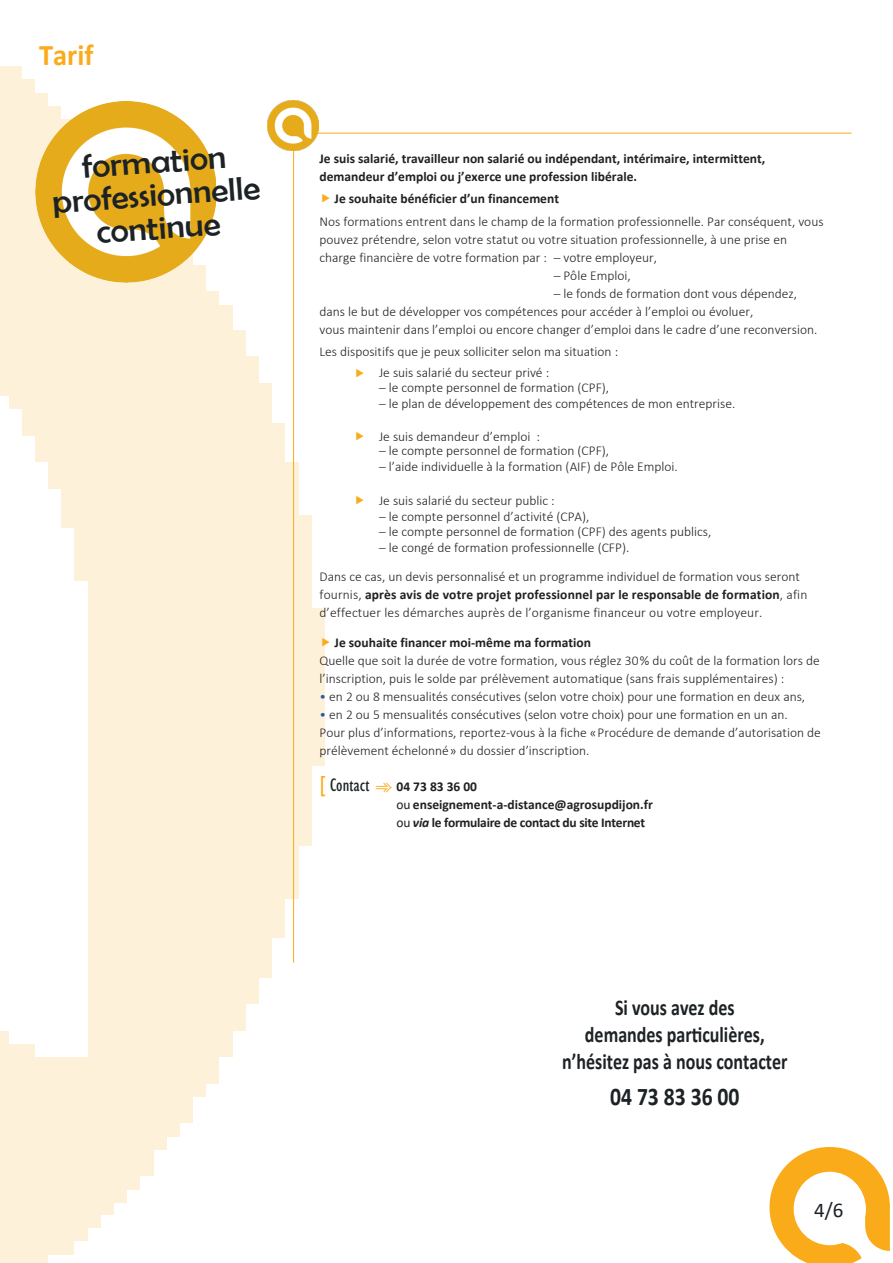
<style>
.page{position:relative;width:893px;height:1263px;background:#fff}
.page>*{position:absolute;margin:0;border:0;box-sizing:border-box;transform-origin:0 0}
.t1{font:33px "Berlin Sans FB";color:#1d2225;scale:1.06 1}
.t2{font:700 30px "Calibri";color:#faab1a;scale:.95 1}
.Demandes_particulière{font:700 25.5px "Calibri";color:#1d2225;scale:.85 1}
.Demandes_particulière-2{font:700 22.5px/27px "Calibri";color:#1d2225;text-align:center;scale:.8 1}
.t3{font:21px "Calibri";color:#1d2225}
.Texte_Encart{font:300 13.5px/18px "Calibri";color:#231f20}
.t4{font:700 13.5px/18px "Calibri";color:#231f20}
.s1{font-weight:700}
.s2{color:#275caa}
.s3{font-family:"Gill Sans Std";font-weight:400;font-stretch:condensed;font-size:22.5px;color:#faab1a}
.s4{font-family:"Gill Sans Std";font-weight:400;font-stretch:condensed;font-size:18.75px;color:#1d2225}
.s5{color:#faab1a}
.s6{font-weight:400}
.s7{font-style:italic}
</style>
<div class="page">
<img style="left:0;top:66px;width:416px;height:1197px">
<img style="left:35px;top:102px;width:181px;height:181px">
<svg style="left:769px;top:1147px;width:121px;height:116px"></svg>
<div style="left:794px;top:1173px;width:72px;height:72px;background:#fff;border-radius:50%"></div>
<svg style="left:293px;top:133px;width:559px;height:830px"></svg>
<img style="left:268px;top:100px;width:50px;height:50px">
<svg style="left:322px;top:194px;width:8px;height:9px"></svg>
<svg style="left:356px;top:369px;width:8px;height:8px"></svg>
<svg style="left:356px;top:432px;width:8px;height:8px"></svg>
<svg style="left:356px;top:496px;width:8px;height:8px"></svg>
<svg style="left:322px;top:638px;width:8px;height:9px"></svg>
<p class="t2" style="left:39px;top:34px;width:59px">Tarif</p>
<p class="t1" style="left:81px;top:148px;width:138px;rotate:-4deg">formation</p>
<p class="t1" style="left:51px;top:184px;width:198px;rotate:-4deg">professionnelle</p>
<p class="t1" style="left:95px;top:213px;width:119px;rotate:-4deg">continue</p>
<p class="t4" style="left:319px;top:149px;width:447px">Je suis salarié, travailleur non salarié ou indépendant, intérimaire, intermittent, demandeur d’emploi ou j’exerce une profession libérale.</p>
<p class="t4" style="left:335px;top:190px;width:226px">Je souhaite bénéficier d’un financement</p>
<p class="Texte_Encart" style="left:319px;top:212px;width:506px">Nos formations entrent dans le champ de la formation professionnelle. Par conséquent, vous pouvez prétendre, selon votre statut ou votre situation professionnelle, à une prise en charge financière de votre formation par : – votre employeur,</p>
<p class="Texte_Encart" style="left:554px;top:266px;width:78px">– Pôle Emploi,</p>
<p class="Texte_Encart" style="left:554px;top:284px;width:245px">– le fonds de formation dont vous dépendez,</p>
<p class="Texte_Encart" style="left:319px;top:302px;width:499px">dans le but de développer vos compétences pour accéder à l’emploi ou évoluer,<br>vous maintenir dans l’emploi ou encore changer d’emploi dans le cadre d’une reconversion.</p>
<p class="Texte_Encart" style="left:319px;top:342px;width:300px">Les dispositifs que je peux solliciter selon ma situation :</p>
<p class="Texte_Encart" style="left:379px;top:363px;width:172px">Je suis salarié du secteur privé :</p>
<p class="Texte_Encart" style="left:379px;top:379px;width:232px">– le compte personnel de formation (CPF),</p>
<p class="Texte_Encart" style="left:379px;top:394px;width:358px">– le plan de développement des compétences de mon entreprise.</p>
<p class="Texte_Encart" style="left:379px;top:427px;width:162px">Je suis demandeur d’emploi :</p>
<p class="Texte_Encart" style="left:379px;top:442px;width:232px">– le compte personnel de formation (CPF),</p>
<p class="Texte_Encart" style="left:379px;top:457px;width:300px">– l’aide individuelle à la formation (AIF) de Pôle Emploi.</p>
<p class="Texte_Encart" style="left:379px;top:491px;width:177px">Je suis salarié du secteur public :</p>
<p class="Texte_Encart" style="left:379px;top:507px;width:212px">– le compte personnel d’activité (CPA),</p>
<p class="Texte_Encart" style="left:379px;top:523px;width:334px">– le compte personnel de formation (CPF) des agents publics,</p>
<p class="Texte_Encart" style="left:379px;top:538px;width:252px">– le congé de formation professionnelle (CFP).</p>
<p class="Texte_Encart" style="left:319px;top:567px;width:489px">Dans ce cas, un devis personnalisé et un programme individuel de formation vous seront fournis, <span class="s1">après avis de votre projet professionnel par le responsable de formation</span>, afin d’effectuer les démarches auprès de l’organisme financeur ou votre employeur.</p>
<p class="t4" style="left:335px;top:634px;width:258px">Je souhaite financer moi-même ma formation</p>
<p class="Texte_Encart" style="left:319px;top:652px;width:502px">Quelle que soit la durée de votre formation, vous réglez 30 % du coût de la formation lors de l’inscription, puis le solde par prélèvement automatique (sans frais supplémentaires) :</p>
<p class="Texte_Encart" style="left:319px;top:688px;width:487px"><span class="s2">•</span> en 2 ou 8 mensualités consécutives (selon votre choix) pour une formation en deux ans,</p>
<p class="Texte_Encart" style="left:319px;top:706px;width:470px"><span class="s2">•</span> en 2 ou 5 mensualités consécutives (selon votre choix) pour une formation en un an.</p>
<p class="Texte_Encart" style="left:319px;top:724px;width:503px">Pour plus d’informations, reportez-vous à la fiche « Procédure de demande d’autorisation de prélèvement échelonné » du dossier d’inscription.</p>
<p class="t4" style="left:396px;top:778px;width:258px;text-indent:-77px"><span class="s3">[</span> <span class="s4">Contact</span> <span class="s5">➾</span> 04 73 83 36 00<br><span class="s6">ou</span> enseignement-a-distance@agrosupdijon.fr <span class="s6">ou</span> <span class="s7">via</span> le formulaire de contact du site Internet</p>
<p class="Demandes_particulière-2" style="left:562px;top:993px;width:283px">Si vous avez des<br>demandes particulières, n’hésitez pas à nous contacter</p>
<p class="Demandes_particulière" style="left:610px;top:1078px;width:154px">04 73 83 36 00</p>
<h3 class="t3" style="left:814px;top:1195px;width:31px">4/6</h3>
</div>
